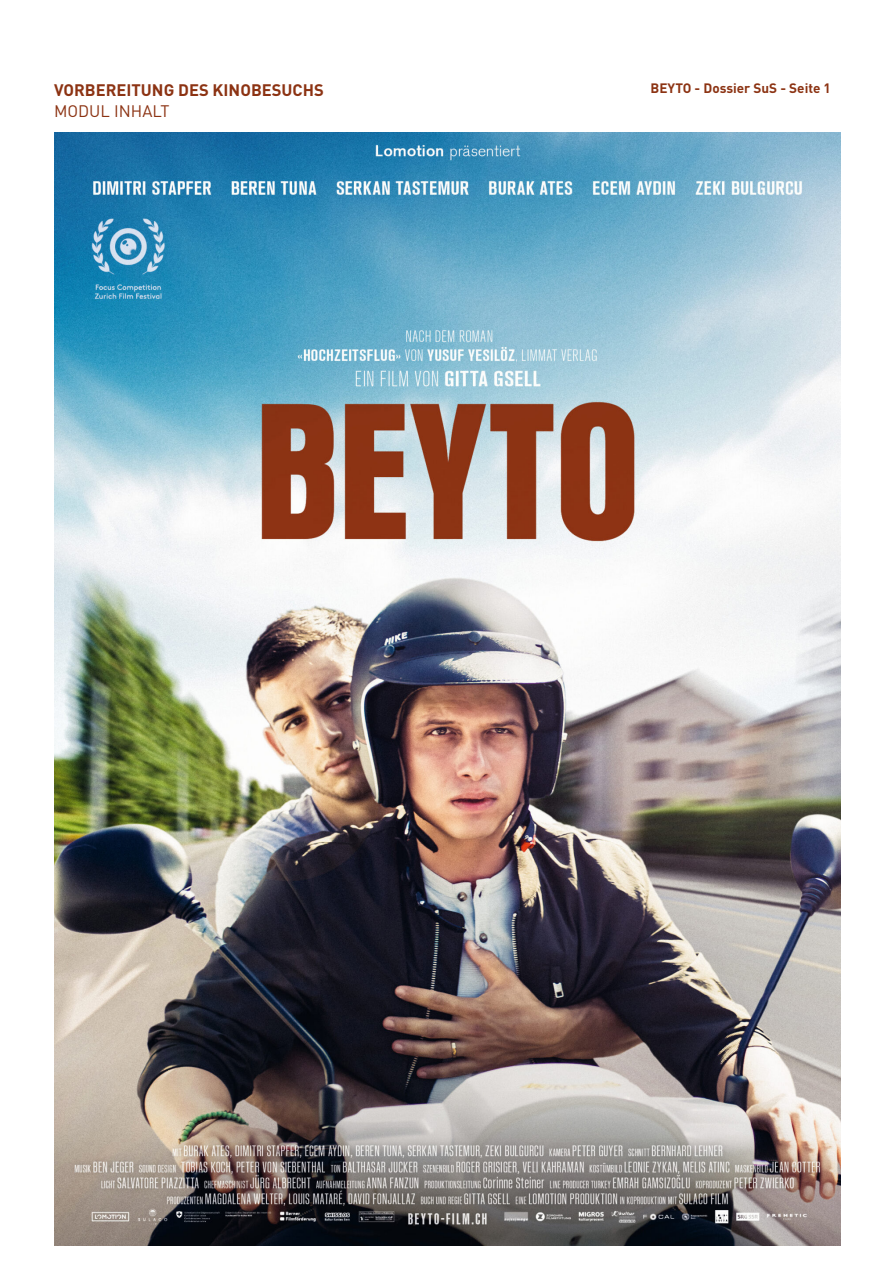
<style>
.page{position:relative;width:893px;height:1263px;background:#fff}
.page>*{position:absolute;margin:0;border:0;box-sizing:border-box;transform-origin:0 0}
.t1{font:700 16.5px "DIN";color:#8c3313}
.t2{font:16.5px "DIN";color:#8c3313}
.t3{font:700 13.5px "DIN";color:#8c3313}
</style>
<div class="page">
<img style="left:54px;top:133px;width:786px;height:1113px">
<p class="t1" style="left:54px;top:79px;width:271px">VORBEREITUNG DES KINOBESUCHS</p>
<p class="t3" style="left:651px;top:79px;width:182px">BEYTO - Dossier SuS - Seite 1</p>
<p class="t2" style="left:54px;top:101px;width:117px">MODUL INHALT</p>
</div>
